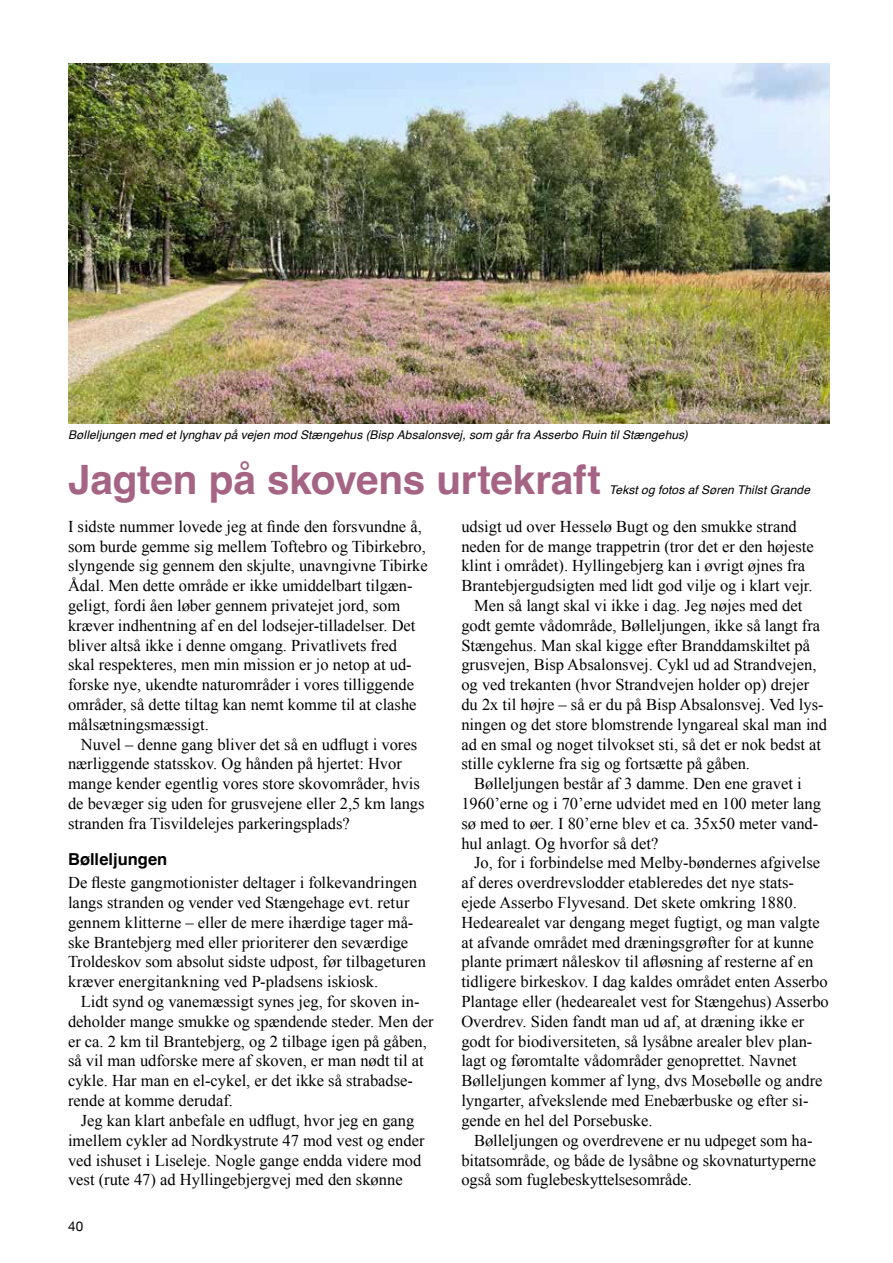
<style>
.page{position:relative;width:893px;height:1263px;background:#fff}
.page>*{position:absolute;margin:0;border:0;box-sizing:border-box;transform-origin:0 0}
.t1{font:700 40.5px "Helvetica";letter-spacing:-.005em;color:#a56484}
.t2{font:16.5px/19.8px "Times New Roman";color:#000}
.t3{font:700 16.5px "Helvetica";letter-spacing:.005em;color:#000}
.t4{font:13.5px "Helvetica Neue";color:#000}
.t5{font:italic 12px "Helvetica";letter-spacing:.01em;color:#000}
</style>
<div class="page">
<img style="left:68px;top:64px;width:761px;height:359px">
<p class="t5" style="left:68px;top:426px;width:621px">Bølleljungen med et lynghav på vejen mod Stængehus (Bisp Absalonsvej, som går fra Asserbo Ruin til Stængehus)</p>
<h1 class="t1" style="left:68px;top:455px;width:534px">Jagten på skovens urtekraft</h1>
<p class="t5" style="left:609px;top:481px;width:202px">Tekst og fotos af Søren Thilst Grande</p>
<p class="t2" style="left:68px;top:516px;width:361px">I sidste nummer lovede jeg at finde den forsvundne å, som burde gemme sig mellem Toftebro og Tibirkebro, slyngende sig gennem den skjulte, unavngivne Tibirke Ådal. Men dette område er ikke umiddelbart tilgæn&shy;geligt, fordi åen løber gennem privatejet jord, som kræver indhentning af en del lodsejer-tilladelser. Det bliver altså ikke i denne omgang. Privatlivets fred<br>skal respekteres, men min mission er jo netop at ud&shy;forske nye, ukendte naturområder i vores tilliggende områder, så dette tiltag kan nemt komme til at clashe målsætningsmæssigt.</p>
<p class="t2" style="left:68px;top:734px;width:358px;text-indent:13px">Nuvel – denne gang bliver det så en udflugt i vores nærliggende statsskov. Og hånden på hjertet: Hvor mange kender egentlig vores store skovområder, hvis de bevæger sig uden for grusvejene eller 2,5 km langs stranden fra Tisvildelejes parkeringsplads?</p>
<p class="t3" style="left:68px;top:849px;width:101px">Bølleljungen</p>
<p class="t2" style="left:68px;top:872px;width:359px">De fleste gangmotionister deltager i folkevandringen langs stranden og vender ved Stængehage evt. retur gennem klitterne – eller de mere ihærdige tager må&shy;ske Brantebjerg med eller prioriterer den seværdige Troldeskov som absolut sidste udpost, før tilbageturen kræver energitankning ved P-pladsens iskiosk.</p>
<p class="t2" style="left:68px;top:991px;width:367px;text-indent:13px">Lidt synd og vanemæssigt synes jeg, for skoven in&shy;deholder mange smukke og spændende steder. Men der er ca. 2 km til Brantebjerg, og 2 tilbage igen på gåben, så vil man udforske mere af skoven, er man nødt til at cykle. Har man en el-cykel, er det ikke så strabadse&shy;rende at komme derudaf.</p>
<p class="t2" style="left:68px;top:1110px;width:358px;text-indent:13px">Jeg kan klart anbefale en udflugt, hvor jeg en gang imellem cykler ad Nordkystrute 47 mod vest og ender ved ishuset i Liseleje. Nogle gange endda videre mod vest (rute 47) ad Hyllingebjergvej med den skønne</p>
<p class="t4" style="left:68px;top:1216px;width:17px">40</p>
<p class="t2" style="left:461px;top:516px;width:337px">udsigt ud over Hesselø Bugt og den smukke strand</p>
<p class="t2" style="left:461px;top:536px;width:354px">neden for de mange trappetrin (tror det er den højeste</p>
<p class="t2" style="left:461px;top:556px;width:345px">klint i området). Hyllingebjerg kan i øvrigt øjnes fra</p>
<p class="t2" style="left:461px;top:575px;width:353px">Brantebjergudsigten med lidt god vilje og i klart vejr.</p>
<p class="t2" style="left:474px;top:595px;width:330px">Men så langt skal vi ikke i dag. Jeg nøjes med det</p>
<p class="t2" style="left:461px;top:615px;width:360px">godt gemte vådområde, Bølleljungen, ikke så langt fra</p>
<p class="t2" style="left:461px;top:635px;width:350px">Stængehus. Man skal kigge efter Branddamskiltet på</p>
<p class="t2" style="left:461px;top:655px;width:357px">grusvejen, Bisp Absalonsvej. Cykl ud ad Strandvejen,</p>
<p class="t2" style="left:461px;top:674px;width:349px">og ved trekanten (hvor Strandvejen holder op) drejer</p>
<p class="t2" style="left:461px;top:694px;width:364px">du 2x til højre – så er du på Bisp Absalonsvej. Ved lys-</p>
<p class="t2" style="left:461px;top:714px;width:367px">ningen og det store blomstrende lyngareal skal man ind</p>
<p class="t2" style="left:461px;top:734px;width:361px">ad en smal og noget tilvokset sti, så det er nok bedst at</p>
<p class="t2" style="left:461px;top:754px;width:290px">stille cyklerne fra sig og fortsætte på gåben.</p>
<p class="t2" style="left:474px;top:773px;width:329px">Bølleljungen består af 3 damme. Den ene gravet i</p>
<p class="t2" style="left:461px;top:793px;width:361px">1960’erne og i 70’erne udvidet med en 100 meter lang</p>
<p class="t2" style="left:461px;top:813px;width:358px">sø med to øer. I 80’erne blev et ca. 35x50 meter vand-</p>
<p class="t2" style="left:461px;top:833px;width:199px">hul anlagt. Og hvorfor så det?</p>
<p class="t2" style="left:474px;top:853px;width:347px">Jo, for i forbindelse med Melby-bøndernes afgivelse</p>
<p class="t2" style="left:461px;top:872px;width:334px">af deres overdrevslodder etableredes det nye stats-</p>
<p class="t2" style="left:461px;top:892px;width:337px">ejede Asserbo Flyvesand. Det skete omkring 1880.</p>
<p class="t2" style="left:461px;top:912px;width:360px">Hedearealet var dengang meget fugtigt, og man valgte</p>
<p class="t2" style="left:461px;top:932px;width:354px">at afvande området med dræningsgrøfter for at kunne</p>
<p class="t2" style="left:461px;top:952px;width:353px">plante primært nåleskov til afløsning af resterne af en</p>
<p class="t2" style="left:461px;top:971px;width:368px">tidligere birkeskov. I dag kaldes området enten Asserbo</p>
<p class="t2" style="left:461px;top:991px;width:369px">Plantage eller (hedearealet vest for Stængehus) Asserbo</p>
<p class="t2" style="left:461px;top:1011px;width:345px">Overdrev. Siden fandt man ud af, at dræning ikke er</p>
<p class="t2" style="left:461px;top:1031px;width:352px">godt for biodiversiteten, så lysåbne arealer blev plan-</p>
<p class="t2" style="left:461px;top:1051px;width:337px">lagt og føromtalte vådområder genoprettet. Navnet</p>
<p class="t2" style="left:461px;top:1070px;width:363px">Bølleljungen kommer af lyng, dvs Mosebølle og andre</p>
<p class="t2" style="left:461px;top:1090px;width:349px">lyngarter, afvekslende med Enebærbuske og efter si-</p>
<p class="t2" style="left:461px;top:1110px;width:193px">gende en hel del Porsebuske.</p>
<p class="t2" style="left:474px;top:1130px;width:340px">Bølleljungen og overdrevene er nu udpeget som ha-</p>
<p class="t2" style="left:461px;top:1150px;width:356px">bitatsområde, og både de lysåbne og skovnaturtyperne</p>
<p class="t2" style="left:461px;top:1169px;width:232px">også som fuglebeskyttelsesområde.</p>
</div>
